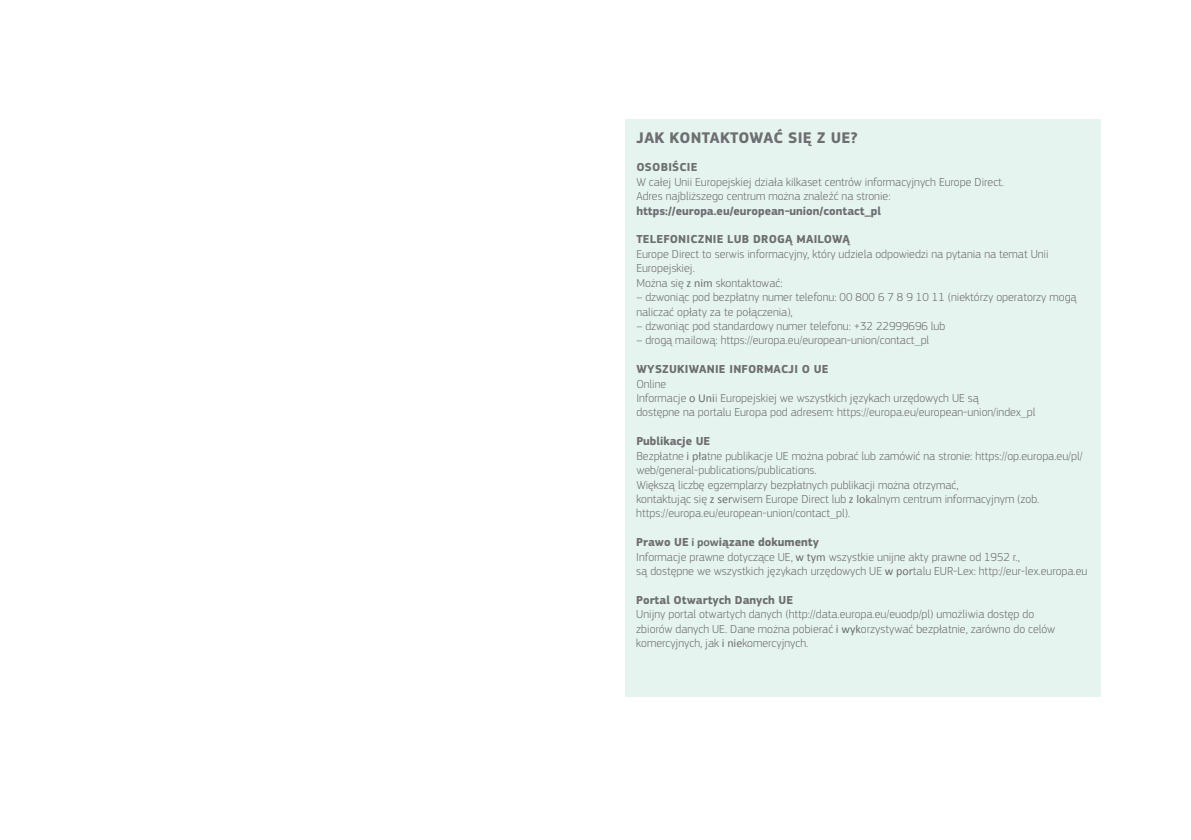
<style>
.page{position:relative;width:1191px;height:840px;background:#fff}
.page>*{position:absolute;margin:0;border:0;box-sizing:border-box;transform-origin:0 0}
.t1{font:700 16px "EC Square Sans Pro";letter-spacing:.02em;color:#6d6e70}
.t2{font:300 12px/14.4px "EC Square Sans Pro";color:#6d6e70}
.t3{font:700 12px "EC Square Sans Pro";color:#6d6e70}
.t4{font:700 12px "EC Square Sans Pro";letter-spacing:.02em;color:#6d6e70}
.s1{font-family:"Calibri";font-weight:400}
.s2{font-weight:700}
.s3{font-family:"Calibri";font-weight:700}
</style>
<div class="page">
<div style="left:625px;top:119px;width:475px;height:577px;background:#e6f4ef"></div>
<h1 class="t1" style="left:636px;top:128px;width:223px">JAK KONTAKTOWAĆ SIĘ Z UE?</h1>
<p class="t4" style="left:636px;top:160px;width:62px">OSOBIŚCIE</p>
<p class="t2" style="left:636px;top:174px;width:369px">W całej Unii Europejskiej działa kilkaset centrów informacyjnych Europe Direct.<br>Adres najbliższego centrum można znaleźć na stronie:</p>
<p class="t3" style="left:636px;top:203px;width:246px">https://europa.eu/european-union/contact_pl</p>
<p class="t4" style="left:636px;top:232px;width:215px">TELEFONICZNIE LUB DROGĄ MAILOWĄ</p>
<p class="t2" style="left:636px;top:246px;width:414px">Europe Direct to serwis informacyjny, który udziela odpowiedzi na pytania na temat Unii<br>Europejskiej.<br>Można się <span class="s1">z nim</span> skontaktować:</p>
<p class="t2" style="left:636px;top:290px;width:442px">– dzwoniąc pod bezpłatny numer telefonu: 00 800 6 7 8 9 10 11 (niektórzy operatorzy mogą naliczać opłaty za te połączenia),</p>
<p class="t2" style="left:636px;top:318px;width:310px">– dzwoniąc pod standardowy numer telefonu: +32 22999696 lub</p>
<p class="t2" style="left:636px;top:333px;width:294px">– drogą mailową: https://europa.eu/european-union/contact_pl</p>
<p class="t4" style="left:636px;top:362px;width:194px">WYSZUKIWANIE INFORMACJI O UE</p>
<p class="t2" style="left:636px;top:376px;width:401px">Online<br>Informacje <span class="s1">o Uni</span>i Europejskiej we wszystkich językach urzędowych UE są<br>dostępne na portalu Europa pod adresem: https://europa.eu/european-union/index_pl</p>
<p class="t2" style="left:636px;top:434px;width:448px"><span class="s2">Publikacje UE<br></span>Bezpłatne <span class="s1">i pła</span>tne publikacje UE można pobrać lub zamówić na stronie: https://op.europa.eu/pl/ web/general-publications/publications.<br>Większą liczbę egzemplarzy bezpłatnych publikacji można otrzymać,<br>kontaktując się <span class="s1">z ser</span>wisem Europe Direct lub <span class="s1">z lok</span>alnym centrum informacyjnym (zob. https://europa.eu/european-union/contact_pl).</p>
<p class="t2" style="left:636px;top:534px;width:452px"><span class="s2">Prawo UE</span> <span class="s3">i pow</span><span class="s2">iązane dokumenty<br></span>Informacje prawne dotyczące UE, <span class="s1">w tym</span> wszystkie unijne akty prawne od 1952 r.,<br>są dostępne we wszystkich językach urzędowych UE <span class="s1">w por</span>talu EUR-Lex: http://eur-lex.europa.eu</p>
<p class="t3" style="left:636px;top:592px;width:158px">Portal Otwartych Danych UE</p>
<p class="t2" style="left:636px;top:606px;width:420px">Unijny portal otwartych danych (http://data.europa.eu/euodp/pl) umożliwia dostęp do zbiorów danych UE. Dane można pobierać <span class="s1">i wyk</span>orzystywać bezpłatnie, zarówno do celów komercyjnych, jak <span class="s1">i nie</span>komercyjnych.</p>
</div>
